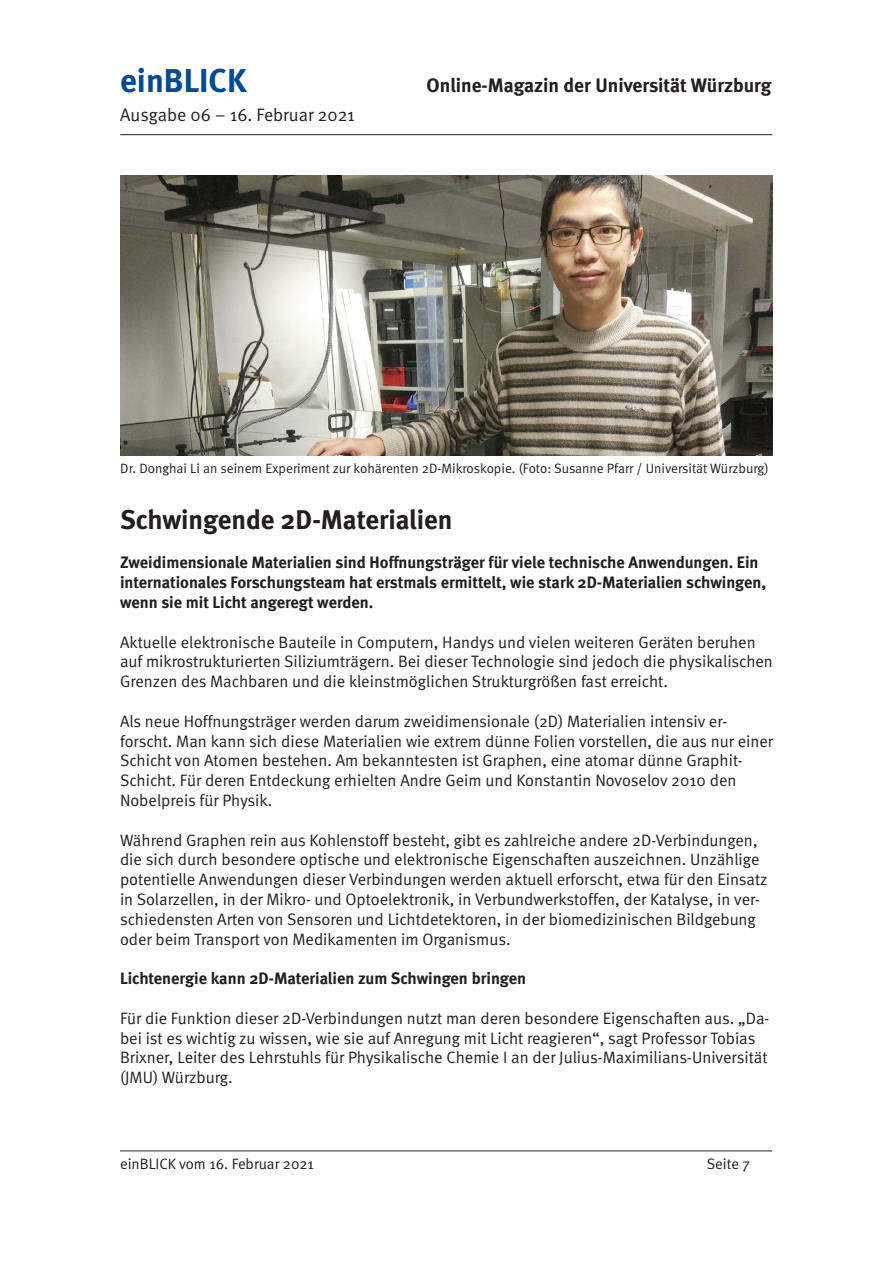
<style>
.page{position:relative;width:893px;height:1263px;background:#fff}
.page>*{position:absolute;margin:0;border:0;box-sizing:border-box;transform-origin:0 0}
.t1{font:700 33px "Meta";color:#014990}
.t2{font:700 27px "Meta";color:#231f20}
.t3{font:700 19.5px "Meta";color:#231f20}
.t4{font:18px "Meta Normal";color:#231f20}
.t5{font:16.5px/19.8px "Meta Normal";color:#231f20}
.t6{font:700 16.5px/19.8px "Meta";color:#231f20}
.t7{font:15px "Meta Normal";color:#231f20}
.t8{font:13.5px "Meta Normal";color:#231f20}
</style>
<div class="page">
<hr style="left:120px;top:134px;width:652px;height:1px;background:#231f20">
<hr style="left:120px;top:1150px;width:652px;height:1px;background:#231f20">
<img style="left:120px;top:175px;width:653px;height:280px">
<h1 class="t1" style="left:120px;top:61px;width:128px">einBLICK</h1>
<p class="t3" style="left:427px;top:74px;width:346px">Online-Magazin der Universität Würzburg</p>
<p class="t4" style="left:120px;top:105px;width:236px">Ausgabe 06 – 16. Februar 2021</p>
<p class="t8" style="left:120px;top:460px;width:650px">Dr. Donghai Li an seinem Experiment zur kohärenten 2D-Mikroskopie. (Foto: Susanne Pfarr / Universität Würzburg)</p>
<h2 class="t2" style="left:120px;top:503px;width:334px">Schwingende 2D-Materialien</h2>
<p class="t6" style="left:120px;top:552px;width:648px">Zweidimensionale Materialien sind Hoffnungsträger für viele technische Anwendungen. Ein internationales Forschungsteam hat erstmals ermittelt, wie stark 2D-Materialien schwingen, wenn sie mit Licht angeregt werden.</p>
<p class="t5" style="left:120px;top:632px;width:654px">Aktuelle elektronische Bauteile in Computern, Handys und vielen weiteren Geräten beruhen auf mikrostrukturierten Siliziumträgern. Bei dieser Technologie sind jedoch die physikalischen<br>Grenzen des Machbaren und die kleinstmöglichen Strukturgrößen fast erreicht.</p>
<p class="t5" style="left:120px;top:711px;width:654px">Als neue Hoffnungsträger werden darum zweidimensionale (2D) Materialien intensiv er&shy;forscht. Man kann sich diese Materialien wie extrem dünne Folien vorstellen, die aus nur einer Schicht von Atomen bestehen. Am bekanntesten ist Graphen, eine atomar dünne Graphit-Schicht. Für deren Entdeckung erhielten Andre Geim und Konstantin Novoselov 2010 den Nobelpreis für Physik.</p>
<p class="t5" style="left:120px;top:830px;width:649px">Während Graphen rein aus Kohlenstoff besteht, gibt es zahlreiche andere 2D-Verbindungen, die sich durch besondere optische und elektronische Eigenschaften auszeichnen. Unzählige potentielle Anwendungen dieser Verbindungen werden aktuell erforscht, etwa für den Einsatz in Solarzellen, in der Mikro- und Optoelektronik, in Verbundwerkstoffen, der Katalyse, in ver&shy;schiedensten Arten von Sensoren und Lichtdetektoren, in der biomedizinischen Bildgebung oder beim Transport von Medikamenten im Organismus.</p>
<p class="t6" style="left:120px;top:968px;width:408px">Lichtenergie kann 2D-Materialien zum Schwingen bringen</p>
<p class="t5" style="left:120px;top:1008px;width:651px">Für die Funktion dieser 2D-Verbindungen nutzt man deren besondere Eigenschaften aus. „Da&shy;bei ist es wichtig zu wissen, wie sie auf Anregung mit Licht reagieren“, sagt Professor Tobias Brixner, Leiter des Lehrstuhls für Physikalische Chemie I an der Julius-Maximilians-Universität (JMU) Würzburg.</p>
<p class="t7" style="left:120px;top:1155px;width:195px">einBLICK vom 16. Februar 2021</p>
<p class="t7" style="left:707px;top:1155px;width:45px">Seite 7</p>
</div>
